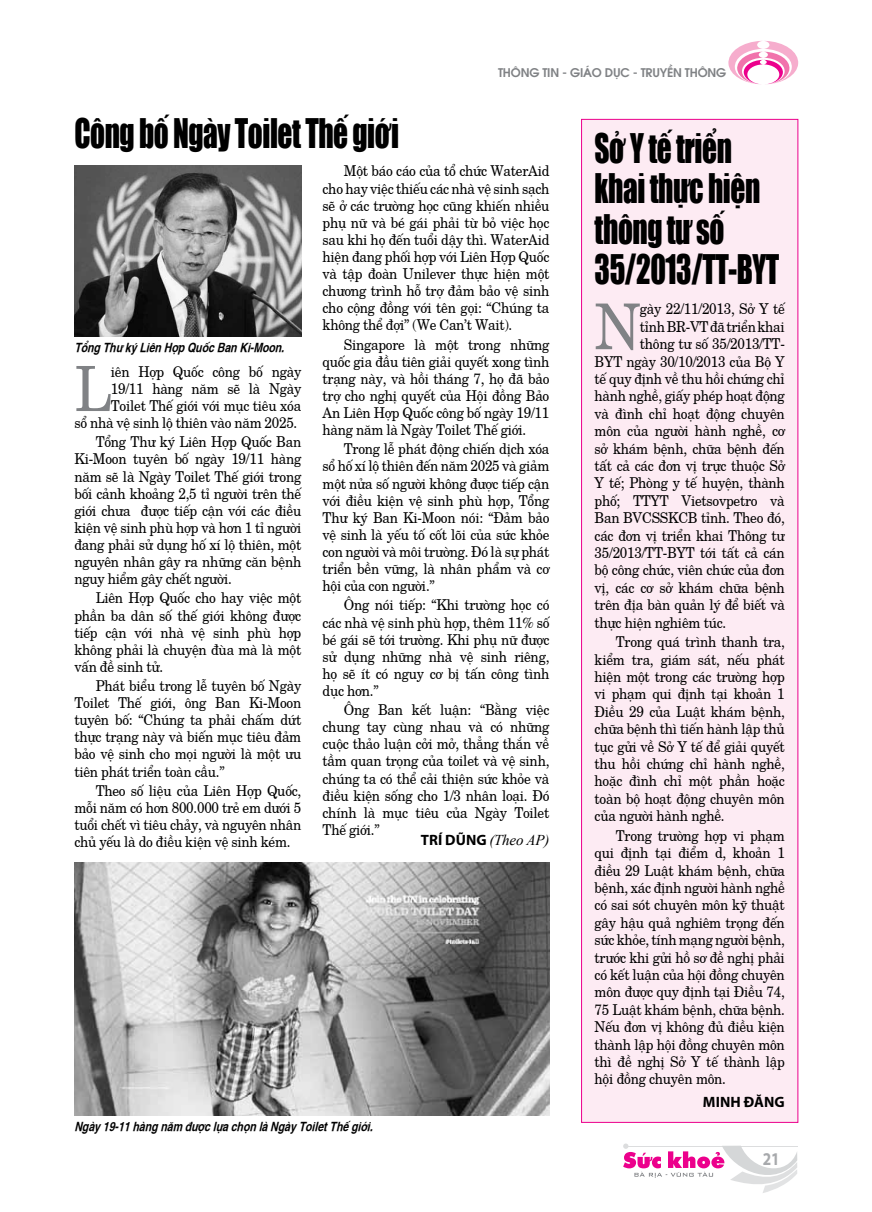
<style>
.page{position:relative;width:872px;height:1212px;background:#fff}
.page>*{position:absolute;margin:0;border:0;box-sizing:border-box;transform-origin:0 0}
.t1{font:63.15px "New Century";color:#808285;scale:.9 1}
.t2{font:62.4px "New Century";color:#808285;scale:.9 1}
.t3{font:37.5px/40.5px "Impact";letter-spacing:-.015em;color:#000;scale:.78 1}
.t4{font:700 18px "Myriad Pro";color:#a7a9ac;scale:.85 1}
.t5{font:15px/17.1px "New Century";letter-spacing:-.02em;color:#000;text-align:justify;scale:.9 1}
.t6{font:italic 15px "Times New Roman";letter-spacing:-.015em;color:#000}
.t7{font:700 15px "Myriad Pro";letter-spacing:.005em;color:#000}
.t8{font:italic 700 condensed 12.75px "Helvetica";color:#000}
.t9{font:600 12px "Avant Garde";letter-spacing:-.02em;color:#808285}
.s1{font-family:"Myriad Pro";font-weight:700;font-style:normal}
</style>
<div class="page">
<svg style="left:728px;top:41px;width:71px;height:43px"></svg>
<div style="left:581px;top:119px;width:217px;height:1003px;background:#fdebf3"></div>
<div style="left:581px;top:119px;width:217px;height:1004px;border:1px solid #ec008c"></div>
<img style="left:74px;top:863px;width:475px;height:252px">
<img style="left:74px;top:165px;width:227px;height:172px">
<svg style="left:623px;top:1143px;width:174px;height:50px"></svg>
<p class="t9" style="left:498px;top:64px;width:230px">THÔNG TIN - GIÁO DỤC - TRUYỀN THÔNG</p>
<h3 class="t3" style="left:74px;top:111px;width:418px">Công bố Ngày Toilet Thế giới</h3>
<p class="t8" style="left:74px;top:338px;width:211px">Tổng Thư ký Liên Hợp Quốc Ban Ki-Moon.</p>
<p class="t5" style="left:74px;top:361px;width:253px;text-align:right">iên Hợp Quốc công bố ngày<br>19/11 hàng năm sẽ là Ngày<br>Toilet Thế giới với mục tiêu xóa<br>sổ nhà vệ sinh lộ thiên vào năm 2025.</p>
<p class="t5" style="left:74px;top:432px;width:254px;text-indent:21px">Tổng Thư ký Liên Hợp Quốc Ban Ki-Moon tuyên bố ngày 19/11 hàng năm sẽ là Ngày Toilet Thế giới trong bối cảnh khoảng 2,5 tỉ người trên thế giới chưa được tiếp cận với các điều kiện vệ sinh phù hợp và hơn 1 tỉ người đang phải sử dụng hố xí lộ thiên, một nguyên nhân gây ra những căn bệnh nguy hiểm gây chết người.</p>
<p class="t5" style="left:74px;top:588px;width:254px;text-indent:21px">Liên Hợp Quốc cho hay việc một phần ba dân số thế giới không được tiếp cận với nhà vệ sinh phù hợp không phải là chuyện đùa mà là một vấn đề sinh tử.</p>
<p class="t5" style="left:74px;top:676px;width:253px;text-indent:21px">Phát biểu trong lễ tuyên bố Ngày Toilet Thế giới, ông Ban Ki-Moon tuyên bố: “Chúng ta phải chấm dứt thực trạng này và biến mục tiêu đảm bảo vệ sinh cho mọi người là một ưu tiên phát triển toàn cầu.”</p>
<p class="t5" style="left:74px;top:780px;width:254px;text-indent:21px">Theo số liệu của Liên Hợp Quốc, mỗi năm có hơn 800.000 trẻ em dưới 5 tuổi chết vì tiêu chảy, và nguyên nhân chủ yếu là do điều kiện vệ sinh kém.</p>
<h2 class="t2" style="left:74px;top:341px;width:43px">L</h2>
<p class="t5" style="left:322px;top:161px;width:254px;text-indent:21px">Một báo cáo của tổ chức WaterAid cho hay việc thiếu các nhà vệ sinh sạch sẽ ở các trường học cũng khiến nhiều phụ nữ và bé gái phải từ bỏ việc học sau khi họ đến tuổi dậy thì. WaterAid hiện đang phối hợp với Liên Hợp Quốc và tập đoàn Unilever thực hiện một chương trình hỗ trợ đảm bảo vệ sinh cho cộng đồng với tên gọi: “Chúng ta không thể đợi” (We Can’t Wait).</p>
<p class="t5" style="left:322px;top:334px;width:253px;text-indent:21px">Singapore là một trong những quốc gia đầu tiên giải quyết xong tình trạng này, và hồi tháng 7, họ đã bảo trợ cho nghị quyết của Hội đồng Bảo An Liên Hợp Quốc công bố ngày 19/11 hàng năm là Ngày Toilet Thế giới.</p>
<p class="t5" style="left:322px;top:439px;width:254px;text-indent:21px">Trong lễ phát động chiến dịch xóa sổ hố xí lộ thiên đến năm 2025 và giảm một nửa số người không được tiếp cận với điều kiện vệ sinh phù hợp, Tổng Thư ký Ban Ki-Moon nói: “Đảm bảo vệ sinh là yếu tố cốt lõi của sức khỏe con người và môi trường. Đó là sự phát triển bền vững, là nhân phẩm và cơ hội của con người.”</p>
<p class="t5" style="left:322px;top:595px;width:253px;text-indent:21px">Ông nói tiếp: “Khi trường học có các nhà vệ sinh phù hợp, thêm 11% số bé gái sẽ tới trường. Khi phụ nữ được sử dụng những nhà vệ sinh riêng, họ sẽ ít có nguy cơ bị tấn công tình dục hơn.”</p>
<p class="t5" style="left:322px;top:700px;width:253px;text-indent:21px">Ông Ban kết luận: “Bằng việc chung tay cùng nhau và có những cuộc thảo luận cởi mở, thẳng thắn về tầm quan trọng của toilet và vệ sinh, chúng ta có thể cải thiện sức khỏe và điều kiện sống cho 1/3 nhân loại. Đó chính là mục tiêu của Ngày Toilet Thế giới.”</p>
<p class="t6" style="left:421px;top:830px;width:130px"><span class="s1">TRÍ DŨNG</span> (Theo AP)</p>
<p class="t8" style="left:74px;top:1117px;width:300px">Ngày 19-11 hàng năm được lựa chọn là Ngày Toilet Thế giới.</p>
<h3 class="t3" style="left:594px;top:126px;width:238px">Sở Y tế triển khai thực hiện thông tư số<br>35/2013/TT-BYT</h3>
<h1 class="t1" style="left:594px;top:278px;width:53px">N</h1>
<p class="t5" style="left:640px;top:299px;width:162px">gày 22/11/2013, Sở Y tế</p>
<p class="t5" style="left:640px;top:316px;width:162px">tỉnh BR-VT đã triển khai</p>
<p class="t5" style="left:640px;top:334px;width:162px">thông tư số 35/2013/TT-</p>
<p class="t5" style="left:594px;top:351px;width:213px">BYT ngày 30/10/2013 của Bộ Y</p>
<p class="t5" style="left:594px;top:369px;width:213px">tế quy định về thu hồi chứng chỉ</p>
<p class="t5" style="left:594px;top:386px;width:213px">hành nghề, giấy phép hoạt động</p>
<p class="t5" style="left:594px;top:403px;width:213px">và đình chỉ hoạt động chuyên</p>
<p class="t5" style="left:594px;top:421px;width:213px">môn của người hành nghề, cơ</p>
<p class="t5" style="left:594px;top:438px;width:213px">sở khám bệnh, chữa bệnh đến</p>
<p class="t5" style="left:594px;top:456px;width:213px">tất cả các đơn vị trực thuộc Sở</p>
<p class="t5" style="left:594px;top:473px;width:213px">Y tế; Phòng y tế huyện, thành</p>
<p class="t5" style="left:594px;top:490px;width:213px">phố; TTYT Vietsovpetro và</p>
<p class="t5" style="left:594px;top:508px;width:213px">Ban BVCSSKCB tỉnh. Theo đó,</p>
<p class="t5" style="left:594px;top:525px;width:213px">các đơn vị triển khai Thông tư</p>
<p class="t5" style="left:594px;top:543px;width:213px">35/2013/TT-BYT tới tất cả cán</p>
<p class="t5" style="left:594px;top:560px;width:213px">bộ công chức, viên chức của đơn</p>
<p class="t5" style="left:594px;top:577px;width:213px">vị, các cơ sở khám chữa bệnh</p>
<p class="t5" style="left:594px;top:595px;width:213px">trên địa bàn quản lý để biết và</p>
<p class="t5" style="left:594px;top:612px;width:148px">thực hiện nghiêm túc.</p>
<p class="t5" style="left:594px;top:632px;width:213px;text-indent:21px">Trong quá trình thanh tra, kiểm tra, giám sát, nếu phát hiện một trong các trường hợp vi phạm qui định tại khoản 1<br>Điều 29 của Luật khám bệnh, chữa bệnh thì tiến hành lập thủ tục gửi về Sở Y tế để giải quyết thu hồi chứng chỉ hành nghề, hoặc đình chỉ một phần hoặc toàn bộ hoạt động chuyên môn của người hành nghề.</p>
<p class="t5" style="left:594px;top:825px;width:213px;text-indent:21px">Trong trường hợp vi phạm qui định tại điểm d, khoản 1 điều 29 Luật khám bệnh, chữa bệnh, xác định người hành nghề có sai sót chuyên môn kỹ thuật gây hậu quả nghiêm trọng đến sức khỏe, tính mạng người bệnh, trước khi gửi hồ sơ đề nghị phải có kết luận của hội đồng chuyên môn được quy định tại Điều 74, 75 Luật khám bệnh, chữa bệnh.<br>Nếu đơn vị không đủ điều kiện thành lập hội đồng chuyên môn thì đề nghị Sở Y tế thành lập hội đồng chuyên môn.</p>
<p class="t7" style="left:703px;top:1092px;width:83px">MINH ĐĂNG</p>
<p class="t4" style="left:762px;top:1147px;width:21px">21</p>
</div>
